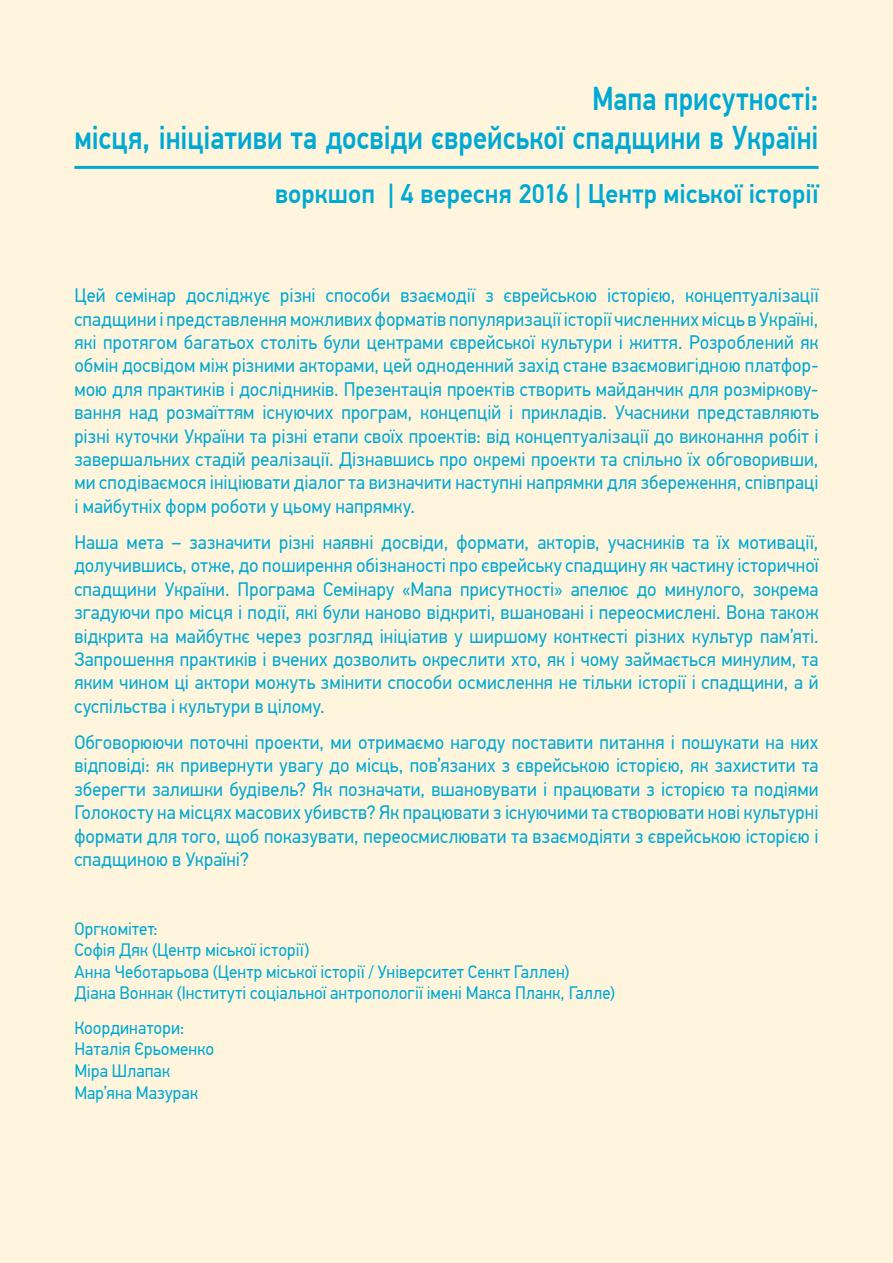
<style>
.page{position:relative;width:893px;height:1263px;background:#fef5dc}
.page>*{position:absolute;margin:0;border:0;box-sizing:border-box;transform-origin:0 0}
.Fließtext_en{font:500 33px "PF Din Text Pro";letter-spacing:.005em;color:#00a9d4;scale:.85 1}
.Fließtext_en-2{font:500 27px "PF Din Text Pro";letter-spacing:.005em;color:#00a9d4;scale:.95 1}
.Fließtext_en-3{font:19.5px/23.4px "PF Din Text Pro";letter-spacing:.005em;color:#00a9d4;text-align:justify;scale:.95 1}
.Fließtext_en-4{font:18px "PF Din Text Pro";letter-spacing:.005em;color:#00a9d4;scale:.95 1}
</style>
<div class="page">
<hr style="left:74px;top:166px;width:745px;height:3px;background:#00a9d4">
<p class="Fließtext_en" style="left:592px;top:79px;width:268px">Мапа присутності:</p>
<p class="Fließtext_en" style="left:74px;top:118px;width:877px">місця, ініціативи та досвіди єврейської спадщини в Україні</p>
<p class="Fließtext_en-2" style="left:275px;top:177px;width:574px">воркшоп | 4 вересня 2016 | Центр міської історії</p>
<p class="Fließtext_en-3" style="left:74px;top:284px;width:785px">Цей семінар досліджує різні способи взаємодії з єврейською історією, концептуалізації спадщини і представлення можливих форматів популяризації історії численних місць в Україні, які протягом багатьох століть були центрами єврейської культури і життя. Розроблений як</p>
<p class="Fließtext_en-3" style="left:74px;top:354px;width:785px">обмін досвідом між різними акторами, цей одноденний захід стане взаємовигідною платфор&shy;мою для практиків і дослідників. Презентація проектів створить майданчик для розміркову&shy;вання над розмаїттям існуючих програм, концепцій і прикладів. Учасники представляють різні куточки України та різні етапи своїх проектів: від концептуалізації до виконання робіт і завершальних стадій реалізації. Дізнавшись про окремі проекти та спільно їх обговоривши, ми сподіваємося ініціювати діалог та визначити наступні напрямки для збереження, співпраці і майбутніх форм роботи у цьому напрямку.</p>
<p class="Fließtext_en-3" style="left:74px;top:531px;width:785px">Наша мета – зазначити різні наявні досвіди, формати, акторів, учасників та їх мотивації, долучившись, отже, до поширення обізнаності про єврейську спадщину як частину історичної спадщини України. Програма Семінару «Мапа присутності» апелює до минулого, зокрема згадуючи про місця і події, які були наново відкриті, вшановані і переосмислені. Вона також відкрита на майбутнє через розгляд ініціатив у ширшому конткесті різних культур пам’яті.<br>Запрошення практиків і вчених дозволить окреслити хто, як і чому займається минулим, та яким чином ці актори можуть змінити способи осмислення не тільки історії і спадщини, а й суспільства і культури в цілому.</p>
<p class="Fließtext_en-3" style="left:74px;top:731px;width:785px">Обговорюючи поточні проекти, ми отримаємо нагоду поставити питання і пошукати на них відповіді: як привернути увагу до місць, пов’язаних з єврейською історією, як захистити та зберегти залишки будівель? Як позначати, вшановувати і працювати з історією та подіями Голокосту на місцях масових убивств? Як працювати з існуючими та створювати нові культурні формати для того, щоб показувати, переосмислювати та взаємодіяти з єврейською історією і спадщиною в Україні?</p>
<p class="Fließtext_en-4" style="left:74px;top:918px;width:89px">Оргкомітет:</p>
<p class="Fließtext_en-4" style="left:74px;top:939px;width:249px">Софія Дяк (Центр міської історії)</p>
<p class="Fließtext_en-4" style="left:74px;top:961px;width:523px">Анна Чеботарьова (Центр міської історії / Університет Сенкт Галлен)</p>
<p class="Fließtext_en-4" style="left:74px;top:983px;width:571px">Діана Воннак (Інституті соціальної антропології імені Макса Планк, Галле)</p>
<p class="Fließtext_en-4" style="left:74px;top:1017px;width:117px">Координатори:</p>
<p class="Fließtext_en-4" style="left:74px;top:1038px;width:149px">Наталія Єрьоменко</p>
<p class="Fließtext_en-4" style="left:74px;top:1060px;width:102px">Міра Шлапак</p>
<p class="Fließtext_en-4" style="left:74px;top:1082px;width:132px">Мар’яна Мазурак</p>
</div>
